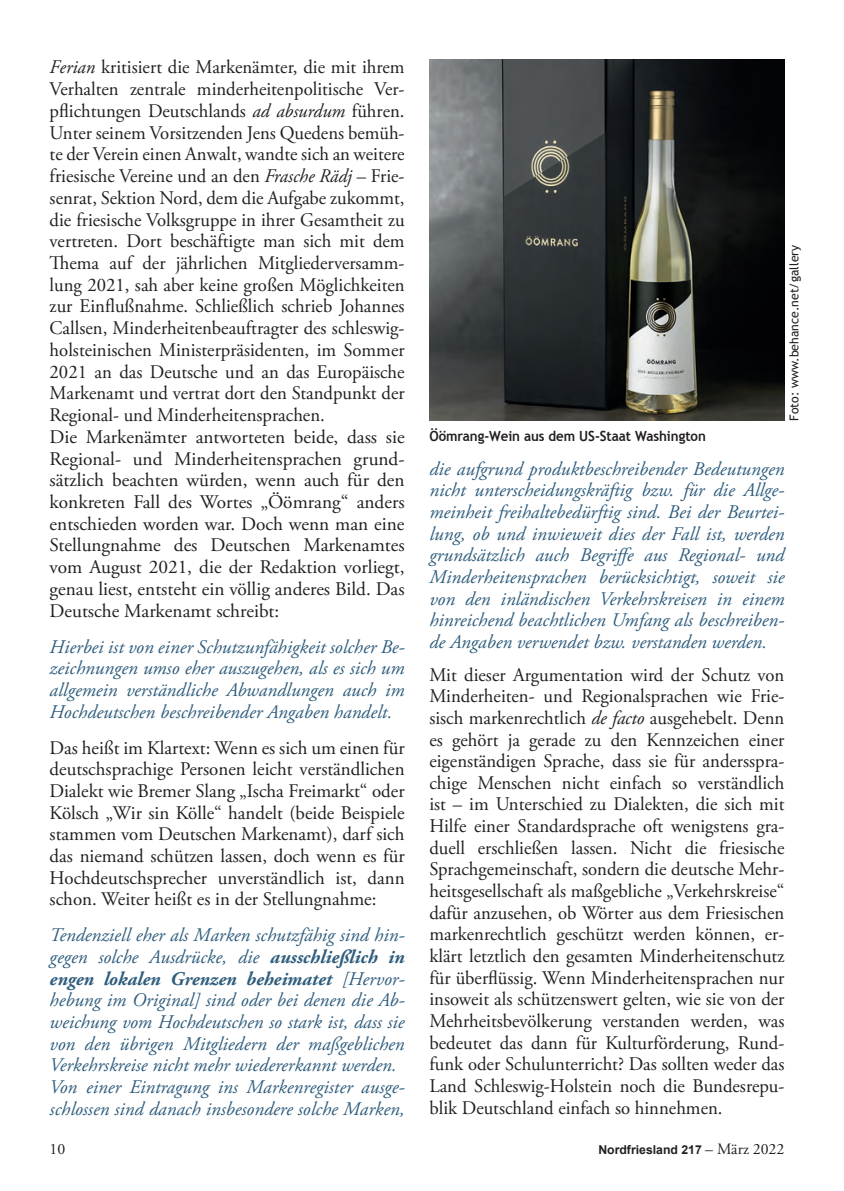
<style>
.page{position:relative;width:844px;height:1191px;background:#fff}
.page>*{position:absolute;margin:0;border:0;box-sizing:border-box;transform-origin:0 0}
.GS_2spaltig{font:19.25px/21.7px "Adobe Garamond Pro";color:#231f20;text-align:justify}
.GS_2spaltig-2{font:italic 19.25px/21.7px "Adobe Garamond Pro";color:#2f5d7d;text-align:justify}
.t1{font:15.75px "Adobe Garamond Pro";color:#231f20}
.BU{font:700 14px "Trebuchet MS";letter-spacing:-.005em;color:#231f20;scale:.95 1}
.Abb_copyright{font:12.25px "Trebuchet MS";color:#231f20}
.t2{font:700 12.25px "Arial";color:#231f20}
.s1{font-style:italic}
.s2{font-weight:700}
.s3{font-family:"Adobe Garamond Pro";font-weight:400;font-size:15.75px}
</style>
<div class="page">
<img style="left:429px;top:60px;width:355px;height:360px">
<p class="GS_2spaltig" style="left:50px;top:57px;width:356px"><span class="s1">Ferian</span> kritisiert die Markenämter, die mit ihrem Verhalten zentrale minderheitenpolitische Ver&shy;pflichtungen Deutschlands <span class="s1">ad absurdum</span> führen.<br>Unter seinem Vorsitzenden Jens Quedens bemüh&shy;te der Verein einen Anwalt, wandte sich an weitere friesische Vereine und an den <span class="s1">Frasche Rädj</span> – Frie&shy;senrat, Sektion Nord, dem die Aufgabe zukommt, die friesische Volksgruppe in ihrer Gesamtheit zu vertreten. Dort beschäftigte man sich mit dem Thema auf der jährlichen Mitgliederversamm&shy;lung 2021, sah aber keine großen Möglichkeiten zur Einflußnahme. Schließlich schrieb Johannes Callsen, Minderheitenbeauftragter des schleswig&shy;holsteinischen Ministerpräsidenten, im Sommer 2021 an das Deutsche und an das Europäische Markenamt und vertrat dort den Standpunkt der Regional- und Minderheitensprachen.</p>
<p class="GS_2spaltig" style="left:50px;top:426px;width:356px">Die Markenämter antworteten beide, dass sie Regional- und Minderheitensprachen grund&shy;sätzlich beachten würden, wenn auch für den konkreten Fall des Wortes „Öömrang“ anders entschieden worden war. Doch wenn man eine Stellungnahme des Deutschen Markenamtes vom August 2021, die der Redaktion vorliegt, genau liest, entsteht ein völlig anderes Bild. Das Deutsche Markenamt schreibt:</p>
<p class="GS_2spaltig-2" style="left:50px;top:636px;width:356px">Hierbei ist von einer Schutzunfähigkeit solcher Be&shy;zeichnungen umso eher auszugehen, als es sich um allgemein verständliche Abwandlungen auch im Hochdeutschen beschreibender Angaben handelt.</p>
<p class="GS_2spaltig" style="left:50px;top:737px;width:356px">Das heißt im Klartext: Wenn es sich um einen für deutschsprachige Personen leicht verständlichen Dialekt wie Bremer Slang „Ischa Freimarkt“ oder Kölsch „Wir sin Kölle“ handelt (beide Beispiele stammen vom Deutschen Markenamt), darf sich das niemand schützen lassen, doch wenn es für Hochdeutschsprecher unverständlich ist, dann schon. Weiter heißt es in der Stellungnahme:</p>
<p class="GS_2spaltig-2" style="left:50px;top:925px;width:356px">Tendenziell eher als Marken schutzfähig sind hin&shy;gegen solche Ausdrücke, die <span class="s2">ausschließlich in engen lokalen Grenzen beheimatet</span> [Hervor&shy;hebung im Original] sind oder bei denen die Ab&shy;weichung vom Hochdeutschen so stark ist, dass sie von den übrigen Mitgliedern der maßgeblichen Verkehrskreise nicht mehr wiedererkannt werden.</p>
<p class="GS_2spaltig-2" style="left:50px;top:1076px;width:356px">Von einer Eintragung ins Markenregister ausge&shy;schlossen sind danach insbesondere solche Marken,</p>
<p class="BU" style="left:429px;top:427px;width:292px">Öömrang-Wein aus dem US-Staat Washington</p>
<p class="Abb_copyright" style="left:786px;top:420px;width:177px;rotate:-90deg">Foto: www.behance.net/gallery</p>
<p class="GS_2spaltig-2" style="left:429px;top:458px;width:356px">die aufgrund produktbeschreibender Bedeutungen nicht unterscheidungskräftig bzw. für die Allge&shy;meinheit freihaltebedürftig sind. Bei der Beurtei&shy;lung, ob und inwieweit dies der Fall ist, werden grundsätzlich auch Begriffe aus Regional- und Minderheitensprachen berücksichtigt, soweit sie von den inländischen Verkehrskreisen in einem hinreichend beachtlichen Umfang als beschreiben&shy;de Angaben verwendet bzw. verstanden werden.</p>
<p class="GS_2spaltig" style="left:429px;top:664px;width:356px">Mit dieser Argumentation wird der Schutz von Minderheiten- und Regionalsprachen wie Frie&shy;sisch markenrechtlich <span class="s1">de facto</span> ausgehebelt. Denn es gehört ja gerade zu den Kennzeichen einer eigenständigen Sprache, dass sie für andersspra&shy;chige Menschen nicht einfach so verständlich ist – im Unterschied zu Dialekten, die sich mit Hilfe einer Standardsprache oft wenigstens gra&shy;duell erschließen lassen. Nicht die friesische Sprachgemeinschaft, sondern die deutsche Mehr&shy;heitsgesellschaft als maßgebliche „Verkehrskreise“ dafür anzusehen, ob Wörter aus dem Friesischen markenrechtlich geschützt werden können, er&shy;klärt letztlich den gesamten Minderheitenschutz für überflüssig. Wenn Minderheitensprachen nur insoweit als schützenswert gelten, wie sie von der Mehrheitsbevölkerung verstanden werden, was bedeutet das dann für Kulturförderung, Rund&shy;funk oder Schulunterricht? Das sollten weder das Land Schleswig-Holstein noch die Bundesrepu&shy;blik Deutschland einfach so hinnehmen.</p>
<p class="t1" style="left:50px;top:1139px;width:17px">10</p>
<p class="t2" style="left:598px;top:1142px;width:187px">Nordfriesland 217 <span class="s3">– März 2022</span></p>
</div>
